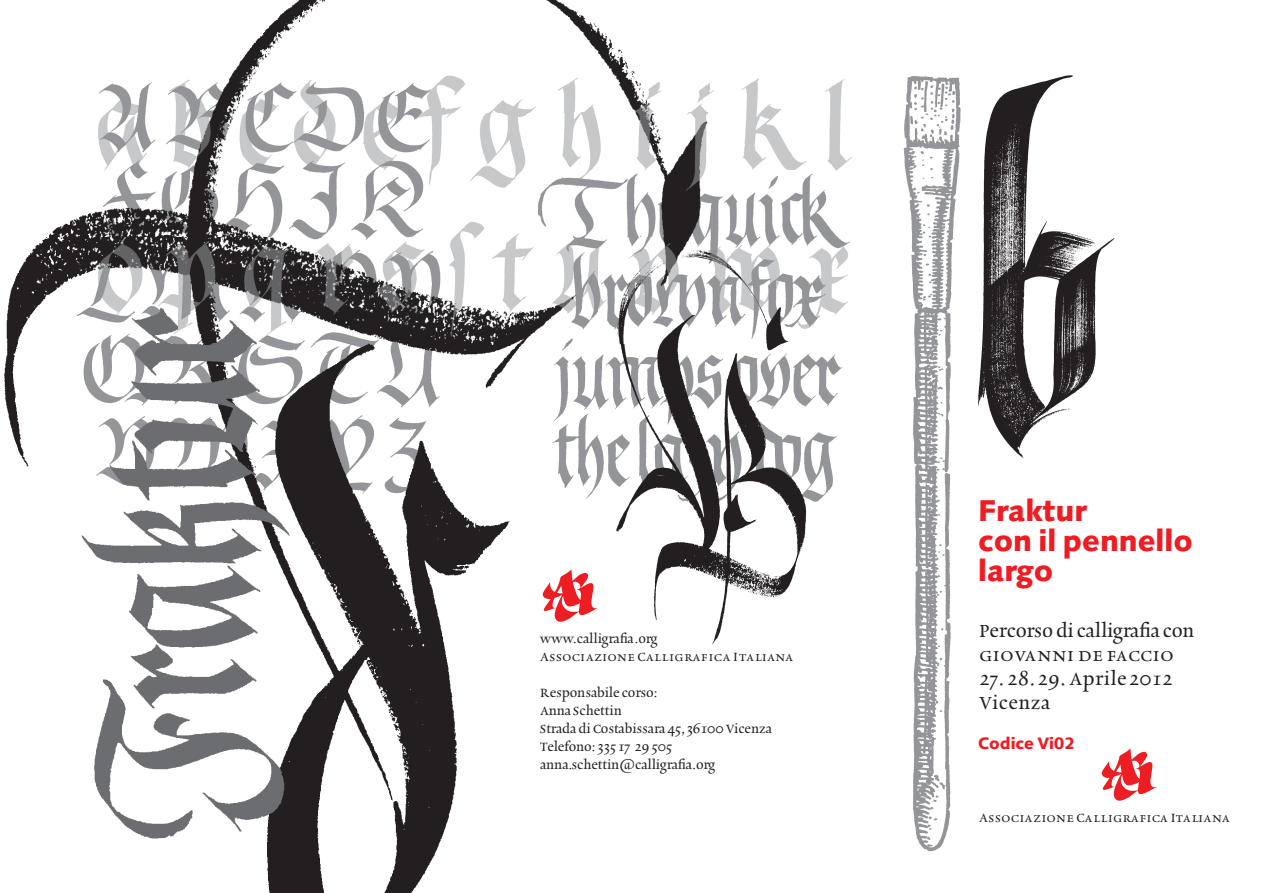
<style>
.page{position:relative;width:1263px;height:893px;background:#fff}
.page>*{position:absolute;margin:0;border:0;box-sizing:border-box;transform-origin:0 0}
.t1{font:900 30px/30px "Syntax";color:#ee1d23}
.t2{font:24px/24px "Pietra Piccolo DF";letter-spacing:.025em;color:#231f20}
.t3{font:24px "Pietra Piccolo DF";color:#231f20}
.t4{font:24px "Pietra Piccolo DF Caps";color:#231f20}
.t5{font:16.5px/18px "Pietra Piccolo DF";color:#231f20}
.t6{font:16.5px "Pietra Piccolo DF Caps";color:#231f20}
.t7{font:900 16.5px "Syntax";color:#ee1d23}
</style>
<div class="page">
<img style="left:903px;top:76px;width:58px;height:776px">
<img style="left:812px;top:354px;width:31px;height:148px">
<img style="left:4px;top:0;width:624px;height:893px">
<img style="left:598px;top:344px;width:214px;height:303px">
<img style="left:741px;top:78px;width:111px;height:92px">
<img style="left:537px;top:170px;width:314px;height:174px">
<img style="left:92px;top:67px;width:622px;height:46px">
<img style="left:445px;top:113px;width:126px;height:185px">
<img style="left:571px;top:113px;width:137px;height:57px">
<img style="left:445px;top:297px;width:92px;height:47px">
<img style="left:92px;top:79px;width:353px;height:265px">
<img style="left:598px;top:238px;width:214px;height:106px">
<img style="left:977px;top:75px;width:138px;height:383px">
<img style="left:77px;top:304px;width:216px;height:540px">
<svg style="left:543px;top:569px;width:55px;height:53px"></svg>
<p class="t5" style="left:540px;top:630px;width:119px">www.calligrafia.org</p>
<p class="t6" style="left:540px;top:648px;width:255px">Associazione Calligrafica Italiana</p>
<p class="t5" style="left:540px;top:684px;width:233px">Responsabile corso:<br>Anna Schettin<br>Strada di Costabissara 45, 36100 Vicenza<br>Telefono: 335 17 29 505 anna.schettin@calligrafia.org</p>
<h1 class="t1" style="left:978px;top:496px;width:216px">Fraktur<br>con il pennello largo</h1>
<h2 class="t3" style="left:979px;top:617px;width:217px">Percorso di calligrafia con</h2>
<h2 class="t4" style="left:979px;top:641px;width:196px">giovanni de faccio</h2>
<h2 class="t2" style="left:979px;top:666px;width:194px">27. 28. 29. Aprile 2012<br>Vicenza</h2>
<p class="t7" style="left:978px;top:733px;width:99px">Codice Vi02</p>
<p class="t6" style="left:979px;top:809px;width:253px">Associazione Calligrafica Italiana</p>
</div>
